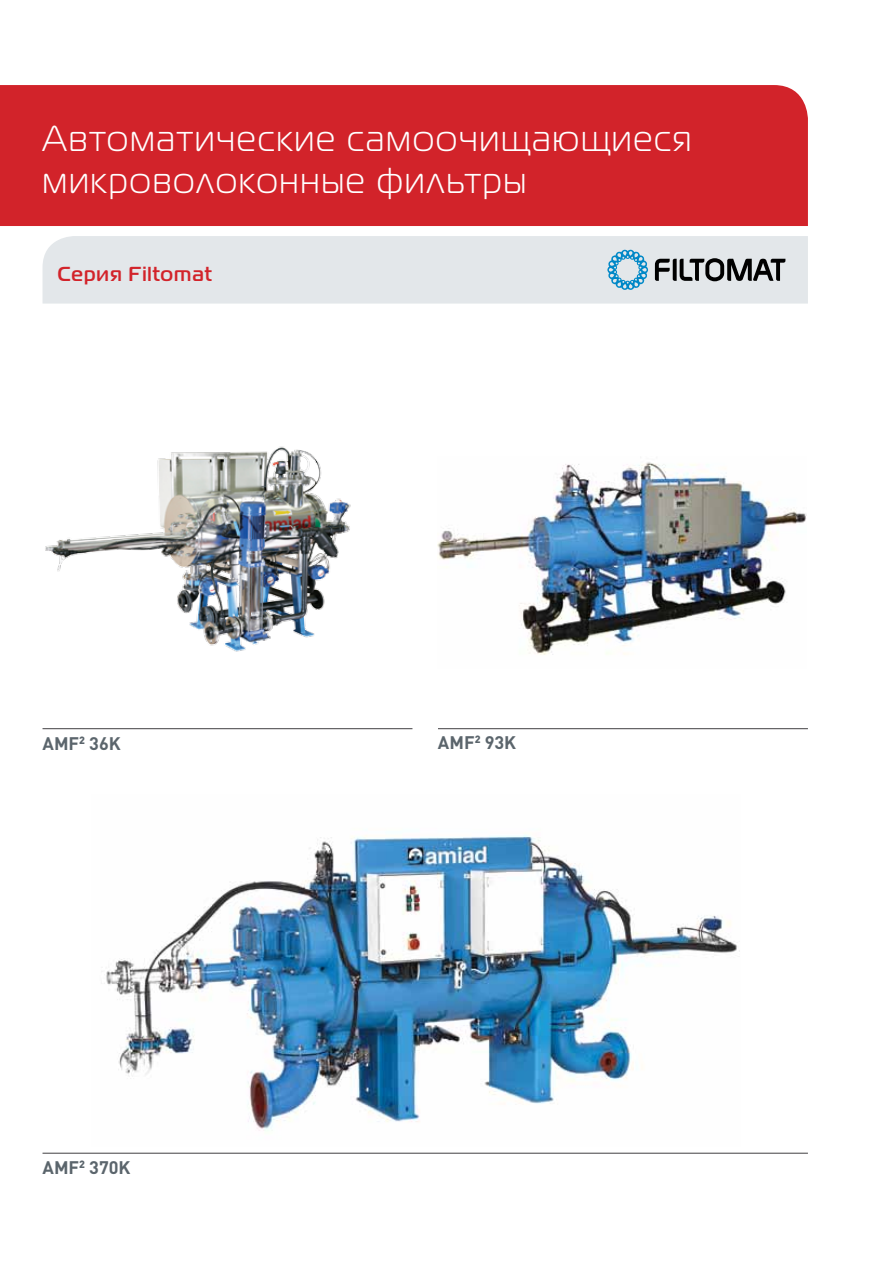
<style>
.page{position:relative;width:893px;height:1263px;background:#fff}
.page>*{position:absolute;margin:0;border:0;box-sizing:border-box;transform-origin:0 0}
.t1{font:300 36px/42px "Magistral C";letter-spacing:.05em;color:#fff}
.t2{font:500 20.25px "Magistral C";letter-spacing:.05em;color:#d2232a}
.t3{font:700 18px "DIN";color:#5b656c}
</style>
<div class="page">
<div style="left:43px;top:236px;width:765px;height:68px;background:#e3e7ea"></div>
<div style="left:0;top:85px;width:808px;height:141px;background:#d2232a"></div>
<hr style="left:438px;top:728px;width:370px;height:1px;background:#414042">
<hr style="left:43px;top:1153px;width:765px;height:1px;background:#414042">
<hr style="left:43px;top:728px;width:369px;height:1px;background:#414042">
<img style="left:438px;top:462px;width:368px;height:193px">
<img style="left:104px;top:835px;width:636px;height:296px">
<img style="left:45px;top:446px;width:306px;height:206px">
<svg style="left:655px;top:258px;width:130px;height:23px;background:#7a7d7e"></svg>
<svg style="left:607px;top:250px;width:41px;height:40px;background:#90c4dd"></svg>
<p class="t1" style="left:43px;top:117px;width:650px">Автоматические самоочищающиеся микроволоконные фильтры</p>
<p class="t2" style="left:58px;top:262px;width:156px">Серия Filtomat</p>
<p class="t3" style="left:43px;top:731px;width:80px">AMF<sup>2</sup> 36K</p>
<p class="t3" style="left:43px;top:1156px;width:90px">AMF<sup>2</sup> 370K</p>
<p class="t3" style="left:438px;top:731px;width:80px">AMF<sup>2</sup> 93K</p>
</div>
